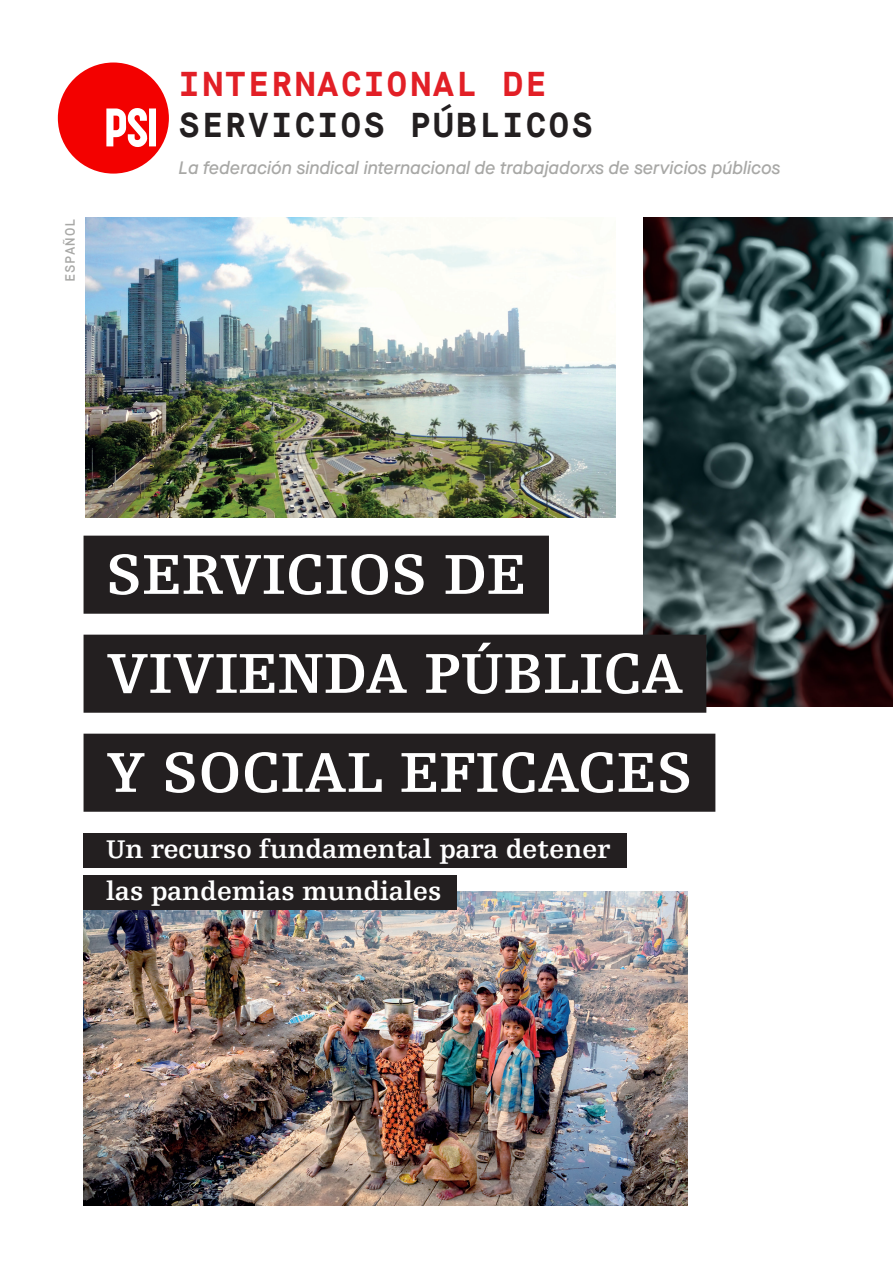
<style>
.page{position:relative;width:893px;height:1263px;background:#fff}
.page>*{position:absolute;margin:0;border:0;box-sizing:border-box;transform-origin:0 0}
.PSI_Titulo_Grande{font:700 59.4px "Egyptienne FLT Std";color:#fff}
.t1{font:700 34.5px "Maison Mono";letter-spacing:.05em;color:#231f20}
.t2{font:700 34.5px "Maison Mono";letter-spacing:.05em;color:#e21f26}
.Body_text{font:700 27px "Egyptienne FLT Std";color:#fff}
.t3{font:italic 500 18px "Maison Neue";color:#a8a8a6}
.t4{font:13.5px "Maison Mono";letter-spacing:.05em;color:#a8a8a6}
</style>
<div class="page">
<img style="left:644px;top:218px;width:249px;height:489px">
<img style="left:84px;top:891px;width:603px;height:314px">
<img style="left:85px;top:218px;width:531px;height:300px">
<div style="left:84px;top:536px;width:465px;height:78px;background:#231f20"></div>
<div style="left:84px;top:635px;width:622px;height:78px;background:#231f20"></div>
<div style="left:84px;top:734px;width:631px;height:78px;background:#231f20"></div>
<div style="left:83px;top:833px;width:544px;height:35px;background:#231f20"></div>
<div style="left:83px;top:875px;width:374px;height:34px;background:#231f20"></div>
<svg style="left:58px;top:63px;width:111px;height:111px"></svg>
<p class="t4" style="left:62px;top:282px;width:64px;rotate:-90deg">ESPAÑOL</p>
<p class="t2" style="left:179px;top:62px;width:370px">INTERNACIONAL DE</p>
<p class="t1" style="left:179px;top:104px;width:416px">SERVICIOS PÚBLICOS</p>
<p class="t3" style="left:179px;top:155px;width:604px">La federación sindical internacional de trabajadorxs de servicios públicos</p>
<p class="PSI_Titulo_Grande" style="left:106px;top:542px;width:422px">SERVICIOS DE</p>
<p class="PSI_Titulo_Grande" style="left:106px;top:641px;width:579px">VIVIENDA PÚBLICA</p>
<p class="PSI_Titulo_Grande" style="left:106px;top:740px;width:588px">Y SOCIAL EFICACES</p>
<p class="Body_text" style="left:106px;top:834px;width:507px">Un recurso fundamental para detener</p>
<p class="Body_text" style="left:106px;top:876px;width:337px">las pandemias mundiales</p>
</div>
